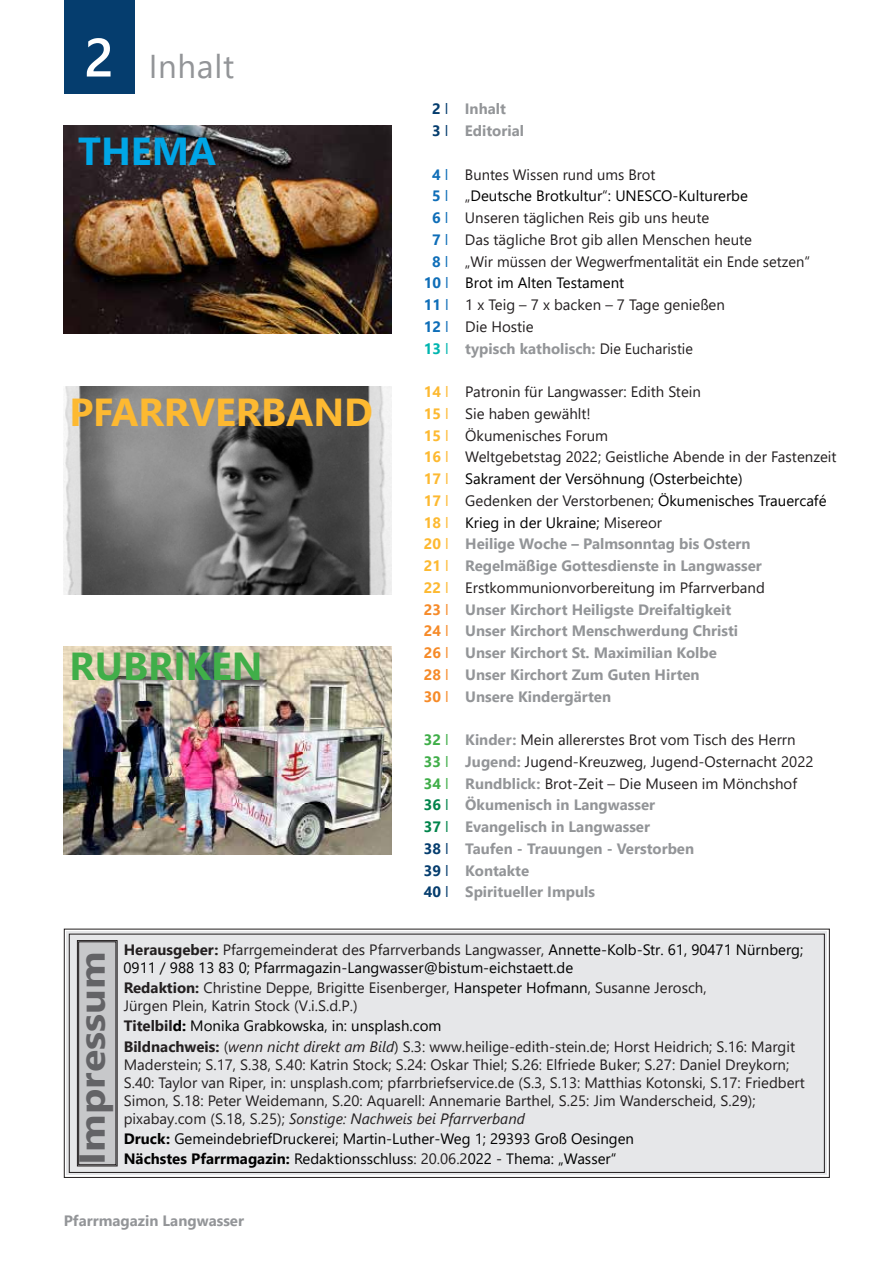
<style>
.page{position:relative;width:893px;height:1263px;background:#fff}
.page>*{position:absolute;margin:0;border:0;box-sizing:border-box;transform-origin:0 0}
.t1{font:700 39px "Segoe UI";letter-spacing:-.005em;color:#fdb931}
.t2{font:700 39px "Segoe UI";color:#40ae49}
.t3{font:700 39px "Segoe UI";color:#00a6e6}
.t4{font:700 36px "Segoe UI";color:#636366;scale:1.14 1}
.t5{font:33px "Segoe UI";letter-spacing:.02em;color:#939598}
.t6{font:15px "Segoe UI";color:#231f20}
.t7{font:700 15px "Segoe UI";color:#939598}
.t8{font:15px "Segoe UI";color:#000}
.t9{font:italic 15px "Segoe UI";color:#231f20}
.s1{font-weight:600;font-size:54px;color:#fff}
.s2{color:#053d6e}
.s3{font-weight:400;color:#053d6e}
.s4{font-weight:700;color:#0f6eb8}
.s5{color:#0f6eb8}
.s6{color:#231f20}
.s7{color:#00b5af}
.s8{font-weight:400;color:#00b5af}
.s9{font-weight:400;color:#231f20}
.s10{font-weight:700;color:#fdb931}
.s11{color:#fdb931}
.s12{color:#000}
.s13{font-weight:400;color:#fdb931}
.s14{color:#f68b29}
.s15{font-weight:400;color:#f68b29}
.s16{font-weight:700;color:#40ae49}
.s17{color:#40ae49}
.s18{font-weight:700;color:#939598}
.s19{color:#00844b}
.s20{font-weight:400;color:#00844b}
.s21{font-weight:700}
.s22{font-weight:700;color:#231f20}
.s23{font-style:italic}
.s24{font-style:normal}
</style>
<div class="page">
<div style="left:64px;top:0;width:71px;height:94px;background:#053d6e"></div>
<img style="left:64px;top:646px;width:327px;height:208px">
<img style="left:64px;top:126px;width:327px;height:208px">
<div style="left:63px;top:928px;width:767px;height:250px;background:#e6e7e9"></div>
<div style="left:69px;top:933px;width:756px;height:240px;border:1px solid #231f20"></div>
<svg style="left:77px;top:940px;width:40px;height:226px;background:#b7b7b9"></svg>
<img style="left:64px;top:386px;width:327px;height:208px">
<p class="t5" style="left:84px;top:35px;width:152px"><span class="s1">2</span> Inhalt</p>
<p class="t3" style="left:78px;top:114px;width:140px">THEMA</p>
<p class="t1" style="left:69px;top:375px;width:305px">PFARRVERBAND</p>
<p class="t2" style="left:69px;top:629px;width:195px">RUBRIKEN</p>
<p class="t7" style="left:432px;top:95px;width:75px"><span class="s2">2</span> <span class="s3">l</span> Inhalt</p>
<p class="t7" style="left:432px;top:117px;width:93px"><span class="s2">3</span> <span class="s3">l</span> Editorial</p>
<p class="t6" style="left:432px;top:160px;width:225px"><span class="s4">4</span> <span class="s5">l</span> Buntes Wissen rund ums Brot</p>
<p class="t8" style="left:432px;top:182px;width:317px"><span class="s4">5</span> <span class="s5">l</span> <span class="s6">„</span>Deutsche Brotkultur<span class="s6">“</span>: UNESCO-Kulturerbe</p>
<p class="t6" style="left:432px;top:204px;width:279px"><span class="s4">6</span> <span class="s5">l</span> Unseren täglichen Reis gib uns heute</p>
<p class="t6" style="left:432px;top:225px;width:321px"><span class="s4">7</span> <span class="s5">l</span> Das tägliche Brot gib allen Menschen heute</p>
<p class="t6" style="left:432px;top:247px;width:380px"><span class="s4">8</span> <span class="s5">l</span> „Wir müssen der Wegwerfmentalität ein Ende setzen“</p>
<p class="t8" style="left:424px;top:269px;width:202px"><span class="s4">10</span> <span class="s5">l</span> Brot im Alten Testament</p>
<p class="t6" style="left:424px;top:291px;width:303px"><span class="s4">11</span> <span class="s5">l</span> 1 x Teig – 7 x backen – 7 Tage genießen</p>
<p class="t6" style="left:424px;top:312px;width:111px"><span class="s4">12</span> <span class="s5">l</span> Die Hostie</p>
<p class="t7" style="left:424px;top:334px;width:271px"><span class="s7">13</span> <span class="s8">l</span> typisch katholisch: <span class="s9">Die Eucharistie</span></p>
<p class="t6" style="left:424px;top:378px;width:279px"><span class="s10">14</span> <span class="s11">l</span> Patronin für Langwasser: Edith Stein</p>
<p class="t6" style="left:424px;top:399px;width:168px"><span class="s10">15</span> <span class="s11">l</span> Sie haben gewählt!</p>
<p class="t6" style="left:424px;top:421px;width:186px"><span class="s10">15</span> <span class="s11">l</span> Ökumenisches Forum</p>
<p class="t6" style="left:424px;top:443px;width:414px"><span class="s10">16</span> <span class="s11">l</span> Weltgebetstag 2022; Geistliche Abende in der Fastenzeit</p>
<p class="t8" style="left:424px;top:465px;width:320px"><span class="s10">17</span> <span class="s11">l</span> Sakrament der Versöhnung (Osterbeichte)</p>
<p class="t6" style="left:424px;top:486px;width:404px"><span class="s10">17</span> <span class="s11">l</span> Gedenken der Verstorbenen; <span class="s12">Ökumenisches Trauercafé</span></p>
<p class="t8" style="left:424px;top:508px;width:240px"><span class="s10">18</span> <span class="s11">l</span> Krieg in der Ukraine; <span class="s6">Misereor</span></p>
<p class="t7" style="left:424px;top:530px;width:328px"><span class="s11">20</span> <span class="s13">l</span> Heilige Woche – Palmsonntag bis Ostern</p>
<p class="t7" style="left:424px;top:552px;width:340px"><span class="s11">21</span> <span class="s13">l</span> Regelmäßige Gottesdienste in Langwasser</p>
<p class="t6" style="left:424px;top:573px;width:343px"><span class="s10">22</span> <span class="s11">l</span> Erstkommunionvorbereitung im Pfarrverband</p>
<p class="t7" style="left:424px;top:595px;width:309px"><span class="s14">23</span> <span class="s15">l</span> Unser Kirchort Heiligste Dreifaltigkeit</p>
<p class="t7" style="left:424px;top:617px;width:316px"><span class="s14">24</span> <span class="s15">l</span> Unser Kirchort Menschwerdung Christi</p>
<p class="t7" style="left:424px;top:639px;width:295px"><span class="s14">26</span> <span class="s15">l</span> Unser Kirchort St. Maximilian Kolbe</p>
<p class="t7" style="left:424px;top:660px;width:277px"><span class="s14">28</span> <span class="s15">l</span> Unser Kirchort Zum Guten Hirten</p>
<p class="t7" style="left:424px;top:682px;width:189px"><span class="s14">30</span> <span class="s15">l</span> Unsere Kindergärten</p>
<p class="t6" style="left:424px;top:726px;width:373px"><span class="s16">32</span> <span class="s17">l</span> <span class="s18">Kinder:</span> Mein allererstes Brot vom Tisch des Herrn</p>
<p class="t6" style="left:424px;top:747px;width:391px"><span class="s16">33</span> <span class="s17">l</span> <span class="s18">Jugend:</span> Jugend-Kreuzweg, Jugend-Osternacht 2022</p>
<p class="t6" style="left:424px;top:769px;width:375px"><span class="s16">34</span> <span class="s17">l</span> <span class="s18">Rundblick:</span> Brot-Zeit – Die Museen im Mönchshof</p>
<p class="t7" style="left:424px;top:791px;width:233px"><span class="s19">36</span> <span class="s20">l</span> Ökumenisch in Langwasser</p>
<p class="t7" style="left:424px;top:813px;width:228px"><span class="s19">37</span> <span class="s20">l</span> Evangelisch in Langwasser</p>
<p class="t7" style="left:424px;top:834px;width:272px"><span class="s2">38</span> <span class="s3">l</span> Taufen - Trauungen - Verstorben</p>
<p class="t7" style="left:424px;top:856px;width:107px"><span class="s2">39</span> <span class="s3">l</span> Kontakte</p>
<p class="t7" style="left:424px;top:878px;width:173px"><span class="s2">40</span> <span class="s3">l</span> Spiritueller Impuls</p>
<p class="t4" style="left:58px;top:1164px;width:188px;rotate:-90deg">Impressum</p>
<p class="t6" style="left:124px;top:935px;width:681px"><span class="s21">Herausgeber:</span> Pfarrgemeinderat des Pfarrverbands Langwasser, <span class="s12">Annette-Kolb-Str. 61, 90471 Nürnberg;</span></p>
<p class="t8" style="left:123px;top:953px;width:451px">0911 / 988 13 83 0; Pfarrmagazin-Langwasser@bistum-eichstaett.de</p>
<p class="t6" style="left:124px;top:973px;width:584px"><span class="s21">Redaktion:</span> Christine Deppe, Brigitte Eisenberger, <span class="s12">Hanspeter Hofmann</span>, Susanne Jerosch,</p>
<p class="t6" style="left:124px;top:991px;width:235px">Jürgen Plein, Katrin Stock (V.i.S.d.P.)</p>
<p class="t8" style="left:124px;top:1012px;width:319px"><span class="s22">Titelbil</span><span class="s21">d:</span> Monika Grabkowska, in: unsplash.com</p>
<p class="t6" style="left:124px;top:1032px;width:673px"><span class="s21">Bildnachweis:</span> (<span class="s23">wenn nicht direkt am Bild</span>) S.3: www.heilige-edith-stein.de; Horst Heidrich; S.16: Margit</p>
<p class="t6" style="left:124px;top:1050px;width:667px">Maderstein; S.17, S.38, S.40: Katrin Stock; S.24: Oskar Thiel; S.26: Elfriede Buker; S.27: Daniel Dreykorn;</p>
<p class="t6" style="left:124px;top:1068px;width:682px">S.40: Taylor van Riper, in: unsplash.com; pfarrbriefservice.de (S.3, S.13: Matthias Kotonski, S.17: Friedbert</p>
<p class="t6" style="left:124px;top:1086px;width:633px">Simon, S.18: Peter Weidemann, S.20: Aquarell: Annemarie Barthel, S.25: Jim Wanderscheid, S.29);</p>
<p class="t9" style="left:124px;top:1104px;width:403px"><span class="s24">pixabay.com (S.18, S.25);</span> Sonstige: Nachweis bei Pfarrverband</p>
<p class="t8" style="left:124px;top:1124px;width:512px"><span class="s21">Druck:</span> GemeindebriefDruckerei; Martin-Luther-Weg 1; 29393 Groß Oesingen</p>
<p class="t8" style="left:124px;top:1144px;width:494px"><span class="s21">Nächstes Pfarrmagazin:</span> Redaktionsschluss<span class="s6">: 20.06.2</span>022 - Thema: „Wasser“</p>
<p class="t7" style="left:64px;top:1206px;width:182px">Pfarrmagazin Langwasser</p>
</div>
